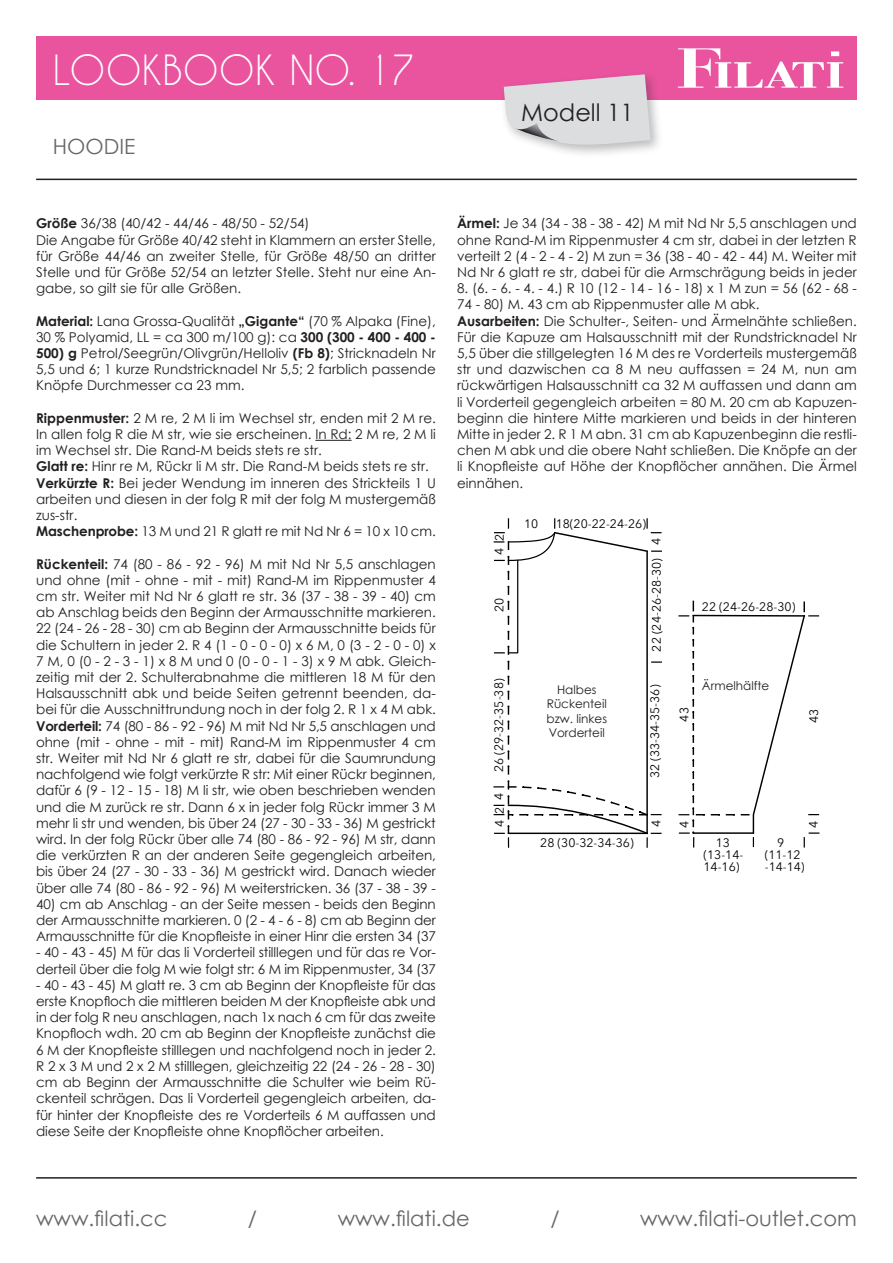
<style>
.page{position:relative;width:893px;height:1263px;background:#fff}
.page>*{position:absolute;margin:0;border:0;box-sizing:border-box;transform-origin:0 0}
.t1{font:39px "Caviar Dreams";color:#fff}
.t2{font:24px "Century Gothic";color:#231f20}
.t3{font:21px "Century Gothic";color:#67676a}
.t4{font:13.5px/16.2px "Century Gothic";color:#231f20;text-align:justify}
.t5{font:12.3px/12.3px "Avenir Next";color:#000001}
.t6{font:12px/14.4px "Century Gothic";color:#231f20;text-align:justify}
.s1{font-weight:700}
</style>
<div class="page">
<hr style="left:36px;top:1177px;width:821px;height:1px;background:#231f20">
<hr style="left:36px;top:179px;width:821px;height:1px;background:#231f20">
<div style="left:36px;top:36px;width:821px;height:64px;background:#ea549f"></div>
<svg style="left:678px;top:48px;width:165px;height:40px"></svg>
<div style="left:499px;top:70px;width:165px;height:88px;background:#231f20;opacity:.3"></div>
<svg style="left:504px;top:74px;width:147px;height:76px;background:#dcced7"></svg>
<hr style="left:315px;top:440px;width:37px;height:1px;background:#231f20">
<svg style="left:679px;top:601px;width:140px;height:246px"></svg>
<svg style="left:494px;top:519px;width:167px;height:328px"></svg>
<h1 class="t1" style="left:53px;top:47px;width:364px">LOOKBOOK NO. 17</h1>
<h3 class="t3" style="left:53px;top:131px;width:84px">HOODIE</h3>
<h2 class="t2" style="left:521px;top:96px;width:114px">Modell 11</h2>
<p class="t4" style="left:36px;top:215px;width:401px;text-align:left"><span class="s1">Größe</span> 36/38 (40/42 - 44/46 - 48/50 - 52/54)<br>Die Angabe für Größe 40/42 steht in Klammern an erster Stelle, für Größe 44/46 an zweiter Stelle, für Größe 48/50 an dritter Stelle und für Größe 52/54 an letzter Stelle. Steht nur eine An&shy;gabe, so gilt sie für alle Größen.</p>
<p class="t4" style="left:36px;top:312px;width:401px"><span class="s1">Material:</span> Lana Grossa-Qualität <span class="s1">„Gigante“</span> (70 % Alpaka (Fine), 30 % Polyamid, LL = ca 300 m/100 g): ca <span class="s1">300 (300 - 400 - 400 - 500) g</span> Petrol/Seegrün/Olivgrün/Helloliv <span class="s1">(Fb 8)</span>; Stricknadeln Nr 5,5 und 6; 1 kurze Rundstricknadel Nr 5,5; 2 farblich passende Knöpfe Durchmesser ca 23 mm.</p>
<p class="t4" style="left:36px;top:410px;width:401px;text-align:left"><span class="s1">Rippenmuster:</span> 2 M re, 2 M li im Wechsel str, enden mit 2 M re.<br>In allen folg R die M str, wie sie erscheinen. In Rd: 2 M re, 2 M li im Wechsel str. Die Rand-M beids stets re str.<br><span class="s1">Glatt re:</span> Hinr re M, Rückr li M str. Die Rand-M beids stets re str.<br><span class="s1">Verkürzte R:</span> Bei jeder Wendung im inneren des Strickteils 1 U arbeiten und diesen in der folg R mit der folg M mustergemäß zus-str.<br><span class="s1">Maschenprobe:</span> 13 M und 21 R glatt re mit Nd Nr 6 = 10 x 10 cm.</p>
<p class="t4" style="left:36px;top:555px;width:401px"><span class="s1">Rückenteil:</span> 74 (80 - 86 - 92 - 96) M mit Nd Nr 5,5 anschlagen und ohne (mit - ohne - mit - mit) Rand-M im Rippenmuster 4 cm str. Weiter mit Nd Nr 6 glatt re str. 36 (37 - 38 - 39 - 40) cm ab Anschlag beids den Beginn der Armausschnitte markieren.<br>22 (24 - 26 - 28 - 30) cm ab Beginn der Armausschnitte beids für die Schultern in jeder 2. R 4 (1 - 0 - 0 - 0) x 6 M, 0 (3 - 2 - 0 - 0) x 7 M, 0 (0 - 2 - 3 - 1) x 8 M und 0 (0 - 0 - 1 - 3) x 9 M abk. Gleich&shy;zeitig mit der 2. Schulterabnahme die mittleren 18 M für den Halsausschnitt abk und beide Seiten getrennt beenden, da&shy;bei für die Ausschnittrundung noch in der folg 2. R 1 x 4 M abk.<br><span class="s1">Vorderteil:</span> 74 (80 - 86 - 92 - 96) M mit Nd Nr 5,5 anschlagen und ohne (mit - ohne - mit - mit) Rand-M im Rippenmuster 4 cm str. Weiter mit Nd Nr 6 glatt re str, dabei für die Saumrundung nachfolgend wie folgt verkürzte R str: Mit einer Rückr beginnen, dafür 6 (9 - 12 - 15 - 18) M li str, wie oben beschrieben wenden und die M zurück re str. Dann 6 x in jeder folg Rückr immer 3 M mehr li str und wenden, bis über 24 (27 - 30 - 33 - 36) M gestrickt wird. In der folg Rückr über alle 74 (80 - 86 - 92 - 96) M str, dann die verkürzten R an der anderen Seite gegengleich arbeiten, bis über 24 (27 - 30 - 33 - 36) M gestrickt wird. Danach wieder über alle 74 (80 - 86 - 92 - 96) M weiterstricken. 36 (37 - 38 - 39 -</p>
<p class="t4" style="left:36px;top:896px;width:401px">40) cm ab Anschlag - an der Seite messen - beids den Beginn der Armausschnitte markieren. 0 (2 - 4 - 6 - 8) cm ab Beginn der Armausschnitte für die Knopfleiste in einer Hinr die ersten 34 (37</p>
<p class="t4" style="left:36px;top:944px;width:401px">- 40 - 43 - 45) M für das li Vorderteil stilllegen und für das re Vor&shy;derteil über die folg M wie folgt str: 6 M im Rippenmuster, 34 (37</p>
<p class="t4" style="left:36px;top:977px;width:401px">- 40 - 43 - 45) M glatt re. 3 cm ab Beginn der Knopfleiste für das erste Knopfloch die mittleren beiden M der Knopfleiste abk und in der folg R neu anschlagen, nach 1x nach 6 cm für das zweite Knopfloch wdh. 20 cm ab Beginn der Knopfleiste zunächst die 6 M der Knopfleiste stilllegen und nachfolgend noch in jeder 2.<br>R 2 x 3 M und 2 x 2 M stilllegen, gleichzeitig 22 (24 - 26 - 28 - 30) cm ab Beginn der Armausschnitte die Schulter wie beim Rü&shy;ckenteil schrägen. Das li Vorderteil gegengleich arbeiten, da&shy;für hinter der Knopfleiste des re Vorderteils 6 M auffassen und diese Seite der Knopfleiste ohne Knopflöcher arbeiten.</p>
<p class="t4" style="left:457px;top:215px;width:401px"><span class="s1">Ärmel:</span> Je 34 (34 - 38 - 38 - 42) M mit Nd Nr 5,5 anschlagen und ohne Rand-M im Rippenmuster 4 cm str, dabei in der letzten R verteilt 2 (4 - 2 - 4 - 2) M zun = 36 (38 - 40 - 42 - 44) M. Weiter mit Nd Nr 6 glatt re str, dabei für die Armschrägung beids in jeder</p>
<p class="t4" style="left:457px;top:280px;width:401px;text-align:left">8. (6. - 6. - 4. - 4.) R 10 (12 - 14 - 16 - 18) x 1 M zun = 56 (62 - 68 - 74 - 80) M. 43 cm ab Rippenmuster alle M abk.<br><span class="s1">Ausarbeiten:</span> Die Schulter-, Seiten- und Ärmelnähte schließen.<br>Für die Kapuze am Halsausschnitt mit der Rundstricknadel Nr 5,5 über die stillgelegten 16 M des re Vorderteils mustergemäß str und dazwischen ca 8 M neu auffassen = 24 M, nun am rückwärtigen Halsausschnitt ca 32 M auffassen und dann am li Vorderteil gegengleich arbeiten = 80 M. 20 cm ab Kapuzen&shy;beginn die hintere Mitte markieren und beids in der hinteren Mitte in jeder 2. R 1 M abn. 31 cm ab Kapuzenbeginn die restli&shy;chen M abk und die obere Naht schließen. Die Knöpfe an der li Knopfleiste auf Höhe der Knopflöcher annähen. Die Ärmel einnähen.</p>
<p class="t5" style="left:493px;top:541px;width:9px;rotate:-90deg">2</p>
<p class="t5" style="left:493px;top:555px;width:9px;rotate:-90deg">4</p>
<p class="t5" style="left:493px;top:612px;width:16px;rotate:-90deg">20</p>
<p class="t5" style="left:492px;top:772px;width:95px;rotate:-90deg">26 (29-32-35-38)</p>
<p class="t5" style="left:492px;top:800px;width:9px;rotate:-90deg">4</p>
<p class="t5" style="left:493px;top:814px;width:9px;rotate:-90deg">2</p>
<p class="t5" style="left:524px;top:517px;width:16px">10</p>
<p class="t5" style="left:556px;top:517px;width:92px">18(20-22-24-26)</p>
<p class="t5" style="left:649px;top:545px;width:9px;rotate:-90deg">4</p>
<p class="t5" style="left:650px;top:652px;width:95px;rotate:-90deg">22 (24-26-28-30)</p>
<p class="t5" style="left:702px;top:600px;width:95px">22 (24-26-28-30)</p>
<p class="t6" style="left:557px;top:682px;width:41px">Halbes</p>
<p class="t6" style="left:702px;top:678px;width:69px">Ärmelhälfte</p>
<p class="t6" style="left:546px;top:697px;width:62px">Rückenteil bzw. linkes Vorderteil</p>
<p class="t5" style="left:648px;top:778px;width:95px;rotate:-90deg">32 (33-34-35-36)</p>
<p class="t5" style="left:677px;top:722px;width:16px;rotate:-90deg">43</p>
<p class="t5" style="left:807px;top:723px;width:16px;rotate:-90deg">43</p>
<p class="t5" style="left:493px;top:827px;width:9px;rotate:-90deg">4</p>
<p class="t5" style="left:649px;top:827px;width:9px;rotate:-90deg">4</p>
<p class="t5" style="left:540px;top:836px;width:95px">28 (30-32-34-36)</p>
<p class="t5" style="left:677px;top:828px;width:9px;rotate:-90deg">4</p>
<p class="t5" style="left:807px;top:828px;width:9px;rotate:-90deg">4</p>
<p class="t5" style="left:703px;top:836px;width:42px;text-align:center">13 (13-14-<br>14-16)</p>
<p class="t5" style="left:765px;top:836px;width:41px;text-indent:12px">9 (11-12 -14-14)</p>
<h3 class="t3" style="left:36px;top:1204px;width:133px">www.filati.cc</h3>
<h3 class="t3" style="left:248px;top:1204px;width:11px">/</h3>
<h3 class="t3" style="left:338px;top:1204px;width:134px">www.filati.de</h3>
<h3 class="t3" style="left:550px;top:1204px;width:11px">/</h3>
<h3 class="t3" style="left:640px;top:1204px;width:218px">www.filati-outlet.com</h3>
</div>
